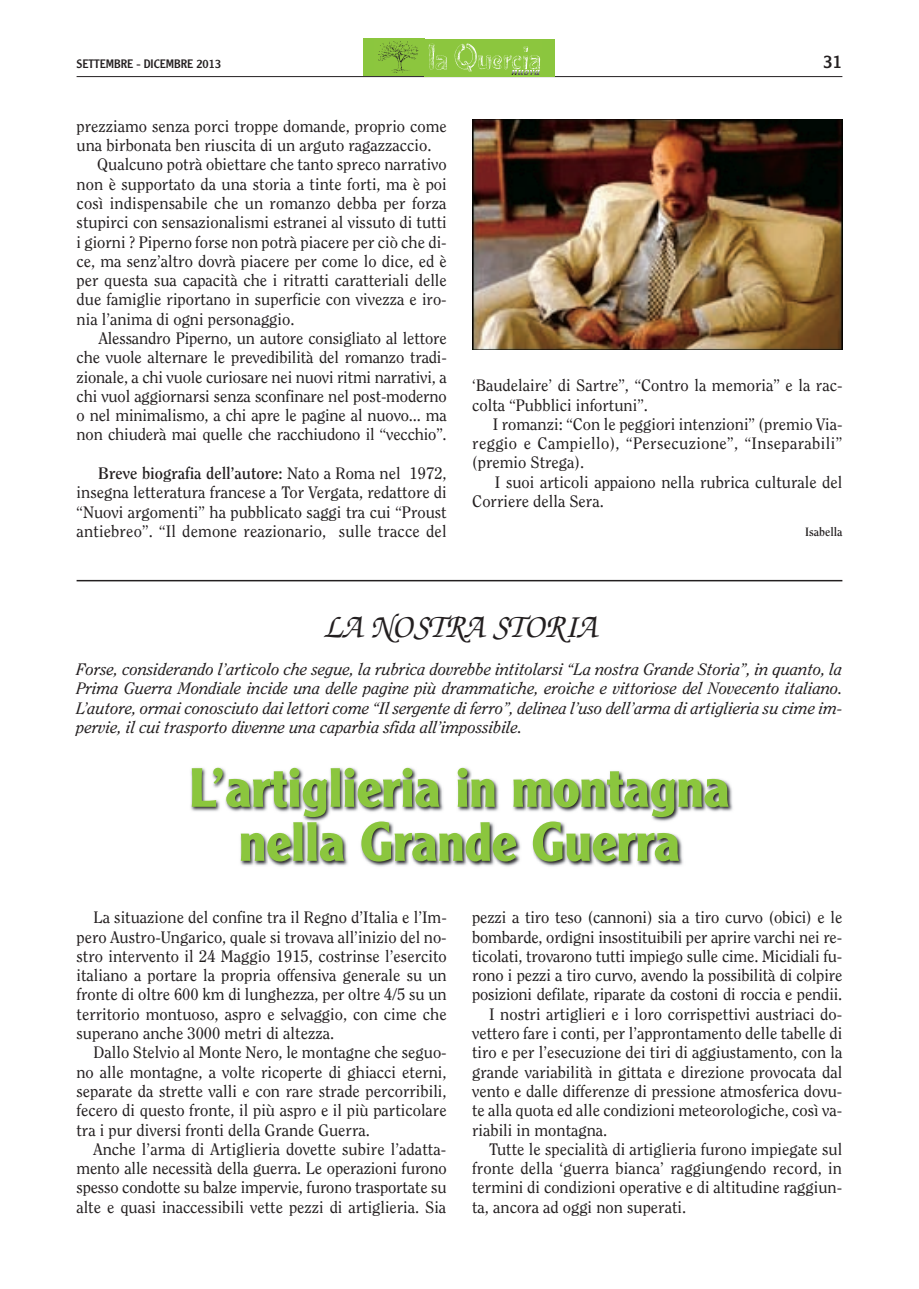
<style>
.page{position:relative;width:919px;height:1289px;background:#fff}
.page>*{position:absolute;margin:0;border:0;box-sizing:border-box;transform-origin:0 0}
.t1{font:700 54px/54px "Clearface Gothic LH";color:#8bc63e;text-align:center}
.t2{font:italic 500 33px "Zapf Chancery";color:#231f20}
.t3{font:18px "Clearface Gothic LH";color:#231f20}
.t4{font:16.5px/19.4px "Clearface";color:#231f20;text-align:justify}
.t5{font:italic 16.5px/19.4px "Clearface";color:#231f20;text-align:justify}
.t6{font:12px "Clearface Gothic LH";color:#231f20}
.t7{font:700 12px "Clearface";color:#231f20}
.s1{font-weight:700}
</style>
<div class="page">
<hr style="left:77px;top:76px;width:765px;height:1px;background:#231f20">
<div style="left:424px;top:39px;width:130px;height:38px;background:#8bc63e"></div>
<img style="left:428px;top:43px;width:113px;height:29px">
<svg style="left:363px;top:39px;width:61px;height:37px;fill:#8cc63e"></svg>
<svg style="left:511px;top:70px;width:28px;height:5px"></svg>
<img style="left:472px;top:119px;width:370px;height:231px">
<img style="left:191px;top:767px;width:542px;height:100px">
<hr style="left:77px;top:580px;width:765px;height:1px;background:#231f20">
<p class="t6" style="left:77px;top:59px;width:146px">SETTEMBRE - DICEMBRE 2013</p>
<p class="t3" style="left:823px;top:55px;width:20px">31</p>
<p class="t4" style="left:77px;top:117px;width:371px">prezziamo senza porci troppe domande, proprio come</p>
<p class="t4" style="left:77px;top:136px;width:356px">una birbonata ben riuscita di un arguto ragazzaccio.</p>
<p class="t4" style="left:97px;top:156px;width:351px">Qualcuno potrà obiettare che tanto spreco narrativo</p>
<p class="t4" style="left:77px;top:175px;width:371px">non è supportato da una storia a tinte forti, ma è poi</p>
<p class="t4" style="left:77px;top:194px;width:371px">così indispensabile che un romanzo debba per forza</p>
<p class="t4" style="left:77px;top:214px;width:371px">stupirci con sensazionalismi estranei al vissuto di tutti</p>
<p class="t4" style="left:77px;top:233px;width:371px">i giorni ? Piperno forse non potrà piacere per ciò che di-</p>
<p class="t4" style="left:77px;top:252px;width:372px">ce, ma senz’altro dovrà piacere per come lo dice, ed è</p>
<p class="t4" style="left:77px;top:272px;width:372px">per questa sua capacità che i ritratti caratteriali delle</p>
<p class="t4" style="left:77px;top:291px;width:371px">due famiglie riportano in superficie con vivezza e iro-</p>
<p class="t4" style="left:77px;top:310px;width:219px">nia l’anima di ogni personaggio.</p>
<p class="t4" style="left:99px;top:329px;width:349px">Alessandro Piperno, un autore consigliato al lettore</p>
<p class="t4" style="left:77px;top:349px;width:372px">che vuole alternare le prevedibilità del romanzo tradi-</p>
<p class="t4" style="left:77px;top:368px;width:371px">zionale, a chi vuole curiosare nei nuovi ritmi narrativi, a</p>
<p class="t4" style="left:77px;top:387px;width:371px">chi vuol aggiornarsi senza sconfinare nel post-moderno</p>
<p class="t4" style="left:77px;top:407px;width:372px">o nel minimalismo, a chi apre le pagine al nuovo... ma</p>
<p class="t4" style="left:77px;top:426px;width:371px">non chiuderà mai quelle che racchiudono il “vecchio”.</p>
<p class="t4" style="left:77px;top:464px;width:372px;text-indent:21px"><span class="s1">Breve biografia dell’autore:</span> Nato a Roma nel 1972, insegna letteratura francese a Tor Vergata, redattore di “Nuovi argomenti” ha pubblicato saggi tra cui “Proust antiebreo”. “Il demone reazionario, sulle tracce del</p>
<p class="t4" style="left:472px;top:377px;width:372px">‘Baudelaire’ di Sartre”, “Contro la memoria” e la rac&shy;colta “Pubblici infortuni”.</p>
<p class="t4" style="left:472px;top:415px;width:372px;text-indent:21px">I romanzi: “Con le peggiori intenzioni” (premio Via&shy;reggio e Campiello), “Persecuzione”, “Inseparabili” (premio Strega).</p>
<p class="t4" style="left:472px;top:473px;width:372px;text-indent:23px">I suoi articoli appaiono nella rubrica culturale del<br>Corriere della Sera.</p>
<p class="t7" style="left:805px;top:526px;width:39px">Isabella</p>
<h2 class="t2" style="left:322px;top:613px;width:276px">LA NOSTRA STORIA</h2>
<p class="t5" style="left:77px;top:660px;width:767px">Forse, considerando l’articolo che segue, la rubrica dovrebbe intitolarsi “La nostra Grande Storia”, in quanto, la Prima Guerra Mondiale incide una delle pagine più drammatiche, eroiche e vittoriose del Novecento italiano.<br>L’autore, ormai conosciuto dai lettori come “Il sergente di ferro”, delinea l’uso dell’arma di artiglieria su cime im&shy;pervie, il cui trasporto divenne una caparbia sfida all’impossibile.</p>
<h1 class="t1" style="left:189px;top:766px;width:541px">L’artiglieria in montagna nella Grande Guerra</h1>
<p class="t4" style="left:76px;top:908px;width:372px;text-indent:17px">La situazione del confine tra il Regno d’Italia e l’Im&shy;pero Austro-Ungarico, quale si trovava all’inizio del no&shy;stro intervento il 24 Maggio 1915, costrinse l’esercito italiano a portare la propria offensiva generale su un fronte di oltre 600 km di lunghezza, per oltre 4/5 su un territorio montuoso, aspro e selvaggio, con cime che superano anche 3000 metri di altezza.</p>
<p class="t4" style="left:76px;top:1043px;width:372px;text-indent:17px">Dallo Stelvio al Monte Nero, le montagne che seguo&shy;no alle montagne, a volte ricoperte di ghiacci eterni, separate da strette valli e con rare strade percorribili, fecero di questo fronte, il più aspro e il più particolare tra i pur diversi fronti della Grande Guerra.</p>
<p class="t4" style="left:76px;top:1140px;width:372px;text-indent:17px">Anche l’arma di Artiglieria dovette subire l’adatta&shy;mento alle necessità della guerra. Le operazioni furono spesso condotte su balze impervie, furono trasportate su alte e quasi inaccessibili vette pezzi di artiglieria. Sia</p>
<p class="t4" style="left:472px;top:908px;width:372px">pezzi a tiro teso (cannoni) sia a tiro curvo (obici) e le</p>
<p class="t4" style="left:472px;top:928px;width:371px">bombarde, ordigni insostituibili per aprire varchi nei re-</p>
<p class="t4" style="left:472px;top:947px;width:372px">ticolati, trovarono tutti impiego sulle cime. Micidiali fu-</p>
<p class="t4" style="left:472px;top:966px;width:372px">rono i pezzi a tiro curvo, avendo la possibilità di colpire</p>
<p class="t4" style="left:472px;top:986px;width:372px">posizioni defilate, riparate da costoni di roccia e pendii.</p>
<p class="t4" style="left:489px;top:1005px;width:354px">I nostri artiglieri e i loro corrispettivi austriaci do-</p>
<p class="t4" style="left:472px;top:1024px;width:371px">vettero fare i conti, per l’approntamento delle tabelle di</p>
<p class="t4" style="left:472px;top:1043px;width:372px">tiro e per l’esecuzione dei tiri di aggiustamento, con la</p>
<p class="t4" style="left:472px;top:1063px;width:371px">grande variabilità in gittata e direzione provocata dal</p>
<p class="t4" style="left:472px;top:1082px;width:372px">vento e dalle differenze di pressione atmosferica dovu-</p>
<p class="t4" style="left:472px;top:1101px;width:372px">te alla quota ed alle condizioni meteorologiche, così va-</p>
<p class="t4" style="left:472px;top:1121px;width:137px">riabili in montagna.</p>
<p class="t4" style="left:489px;top:1140px;width:355px">Tutte le specialità di artiglieria furono impiegate sul</p>
<p class="t4" style="left:472px;top:1159px;width:371px">fronte della ‘guerra bianca’ raggiungendo record, in</p>
<p class="t4" style="left:472px;top:1178px;width:371px">termini di condizioni operative e di altitudine raggiun-</p>
<p class="t4" style="left:472px;top:1198px;width:216px">ta, ancora ad oggi non superati.</p>
</div>
